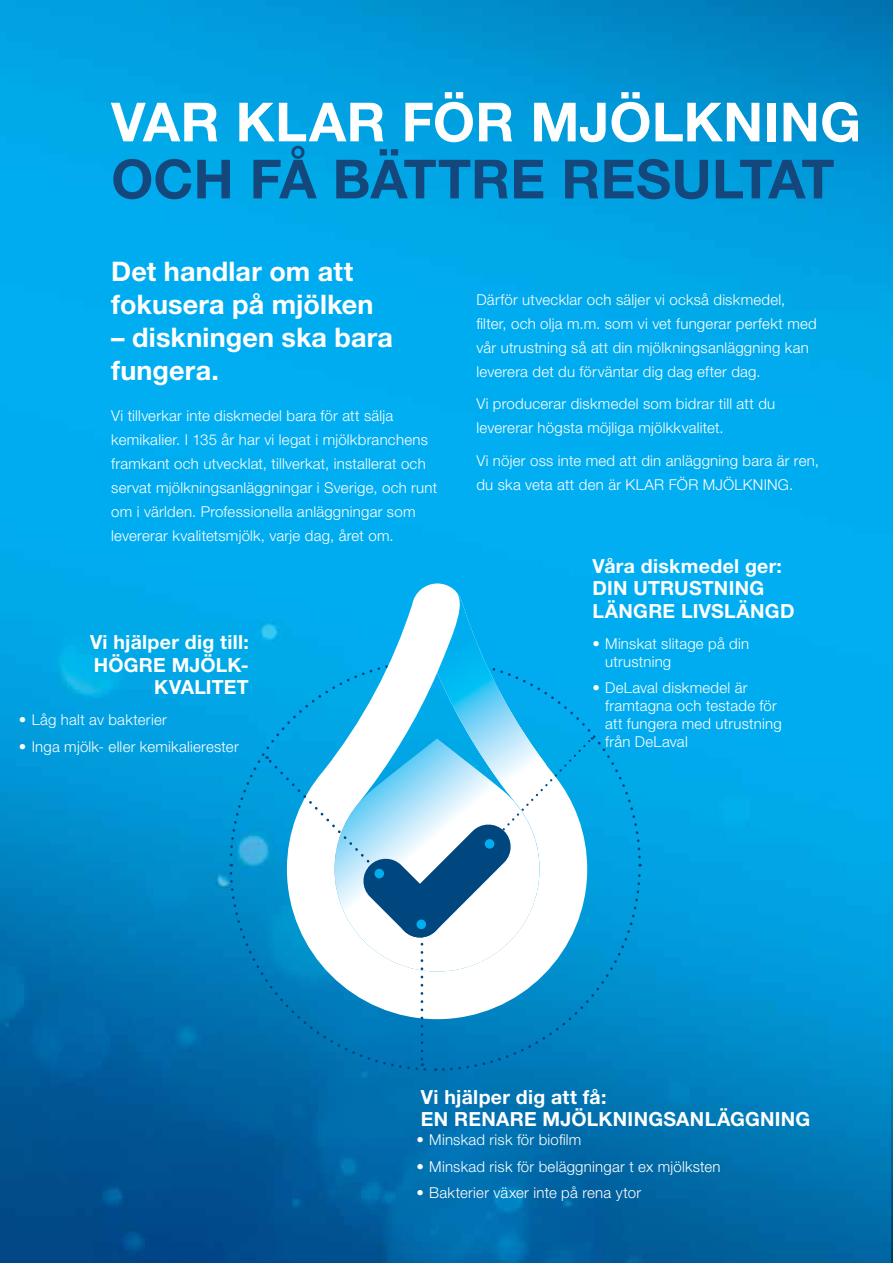
<style>
.page{position:relative;width:893px;height:1263px;background:#fff}
.page>*{position:absolute;margin:0;border:0;box-sizing:border-box;transform-origin:0 0}
.t1{font:700 54px "Helvetica Neue LT Std";letter-spacing:.005em;color:#fff}
.t2{font:700 54px "Helvetica Neue LT Std";letter-spacing:.005em;color:#14487d}
.t3{font:700 27px/33px "Helvetica Neue LT Std";letter-spacing:.005em;color:#fff}
.t4{font:700 19.5px/22.5px "Helvetica Neue LT Std";letter-spacing:.015em;color:#fff}
.t5{font:300 15px/24px "Helvetica Neue LT Std";letter-spacing:.015em;color:#fff}
</style>
<div class="page">
<img style="left:0;top:0;width:893px;height:1263px">
<hr style="left:891px;top:545px;width:2px;height:718px;background:#000">
<svg style="left:228px;top:591px;width:414px;height:481px"></svg>
<div style="left:416px;top:919px;width:10px;height:10px;background:#00aeef;border-radius:50%"></div>
<div style="left:374px;top:869px;width:10px;height:9px;background:#00aeef;border-radius:50%"></div>
<h1 class="t1" style="left:111px;top:89px;width:751px">VAR KLAR FÖR MJÖLKNING</h1>
<h1 class="t2" style="left:111px;top:146px;width:725px">OCH FÅ BÄTTRE RESULTAT</h1>
<h2 class="t3" style="left:111px;top:254px;width:264px">Det handlar om att fokusera på mjölken</h2>
<h2 class="t3" style="left:111px;top:320px;width:283px">– diskningen ska bara fungera.</h2>
<p class="t5" style="left:111px;top:403px;width:327px">Vi tillverkar inte diskmedel bara för att sälja kemikalier. I 135 år har vi legat i mjölkbranchens framkant och utvecklat, tillverkat, installerat och servat mjölkningsanläggningar i Sverige, och runt om i världen. Professionella anläggningar som levererar kvalitetsmjölk, varje dag, året om.</p>
<h3 class="t4" style="left:90px;top:631px;width:160px;text-align:right">Vi hjälper dig till:<br>HÖGRE MJÖLK-<br>KVALITET</h3>
<p class="t5" style="left:19px;top:707px;width:149px">• Låg halt av bakterier</p>
<p class="t5" style="left:19px;top:734px;width:221px">• Inga mjölk- eller kemikalierester</p>
<p class="t5" style="left:476px;top:287px;width:342px">Därför utvecklar och säljer vi också diskmedel, filter, och olja m.m. som vi vet fungerar perfekt med vår utrustning så att din mjölkningsanläggning kan leverera det du förväntar dig dag efter dag.</p>
<p class="t5" style="left:476px;top:392px;width:300px">Vi producerar diskmedel som bidrar till att du levererar högsta möjliga mjölkkvalitet.</p>
<p class="t5" style="left:476px;top:448px;width:344px">Vi nöjer oss inte med att din anläggning bara är ren, du ska veta att den är KLAR FÖR MJÖLKNING.</p>
<h3 class="t4" style="left:592px;top:554px;width:203px">Våra diskmedel ger:<br>DIN UTRUSTNING<br>LÄNGRE LIVSLÄNGD</h3>
<p class="t5" style="left:605px;top:634px;width:145px;line-height:18px;text-indent:-13px">• Minskat slitage på din utrustning</p>
<p class="t5" style="left:605px;top:679px;width:178px;line-height:18px;text-indent:-13px">• DeLaval diskmedel är framtagna och testade för att fungera med utrustning från DeLaval</p>
<h3 class="t4" style="left:421px;top:1085px;width:391px">Vi hjälper dig att få:<br>EN RENARE MJÖLKNINGSANLÄGGNING</h3>
<p class="t5" style="left:416px;top:1127px;width:166px">• Minskad risk för biofilm</p>
<p class="t5" style="left:416px;top:1154px;width:306px">• Minskad risk för beläggningar t ex mjölksten</p>
<p class="t5" style="left:416px;top:1180px;width:226px">• Bakterier växer inte på rena ytor</p>
</div>
